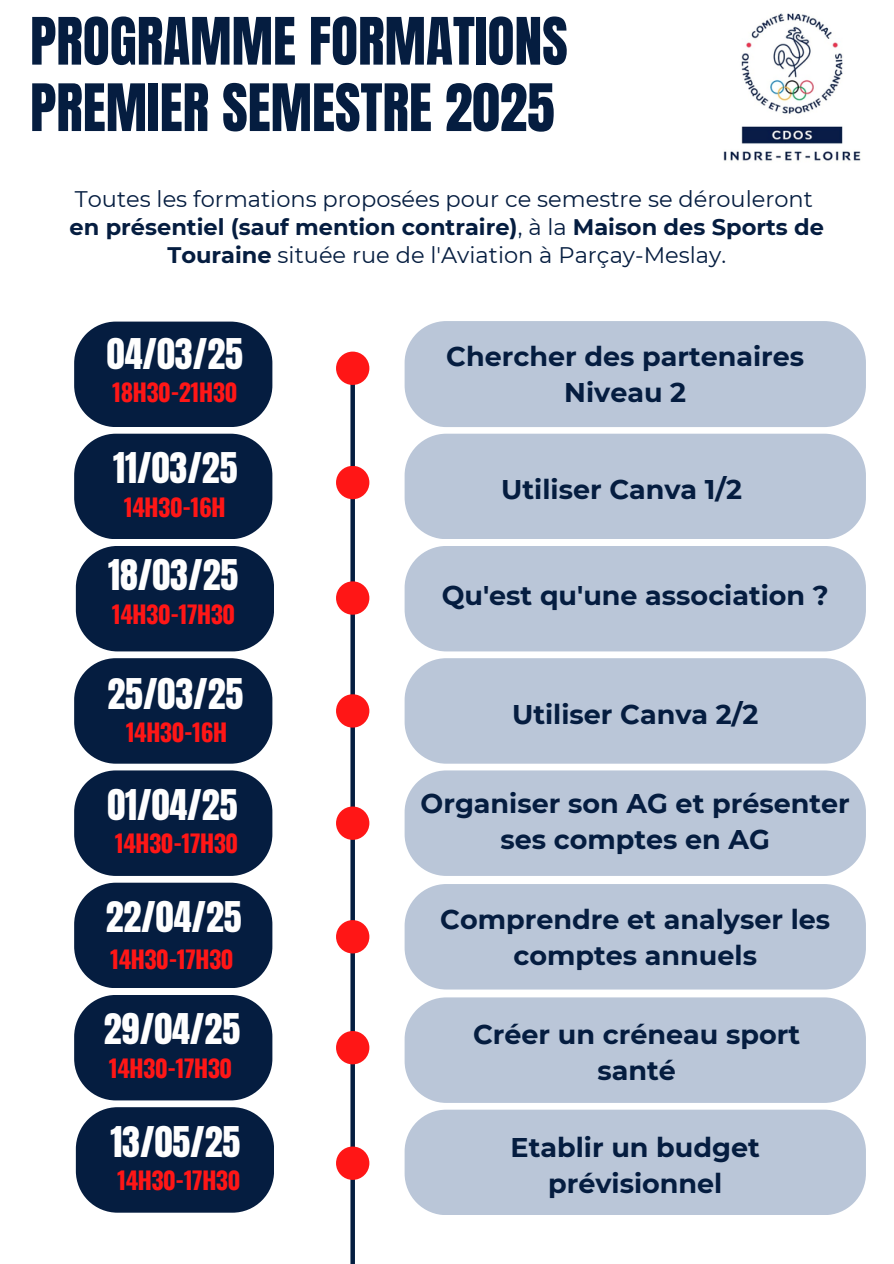
<style>
.page{position:relative;width:894px;height:1264px;background:#fff}
.page>*{position:absolute;margin:0;border:0;box-sizing:border-box;transform-origin:0 0}
.t1{font:55.5px/66.3px "Anton";color:#051d40}
.t2{font:36px "Anton";color:#fefefe}
.t3{font:700 27px/36px "Montserrat";color:#051d40;text-align:center}
.t4{font:700 24px "Oswald";letter-spacing:-.035em;color:#ff1616}
.t5{font:700 22.5px/28.2px "Montserrat";color:#051d40;text-align:center}
.t6{font:22.5px "Montserrat";color:#051d40}
.s1{font-weight:400}
</style>
<div class="page">
<img style="left:723px;top:13px;width:138px;height:148px">
<div style="left:350px;top:352px;width:5px;height:911px;background:#051d40"></div>
<div style="left:336px;top:581px;width:33px;height:33px;background:#ff1616;border-radius:50%"></div>
<div style="left:336px;top:694px;width:33px;height:33px;background:#ff1616;border-radius:50%"></div>
<div style="left:336px;top:806px;width:33px;height:33px;background:#ff1616;border-radius:50%"></div>
<div style="left:336px;top:351px;width:33px;height:34px;background:#ff1616;border-radius:50%"></div>
<svg style="left:74px;top:321px;width:198px;height:106px;background:#182e4e"></svg>
<div style="left:404px;top:321px;width:461px;height:106px;background:#bac6d8"></div>
<div style="left:336px;top:466px;width:33px;height:33px;background:#ff1616;border-radius:50%"></div>
<div style="left:336px;top:920px;width:33px;height:33px;background:#ff1616;border-radius:50%"></div>
<div style="left:336px;top:1031px;width:33px;height:33px;background:#ff1616;border-radius:50%"></div>
<div style="left:336px;top:1146px;width:33px;height:33px;background:#ff1616;border-radius:50%"></div>
<svg style="left:74px;top:433px;width:198px;height:106px;background:#182e4e"></svg>
<svg style="left:76px;top:546px;width:198px;height:105px;background:#162c4d"></svg>
<svg style="left:74px;top:658px;width:198px;height:105px;background:#162d4d"></svg>
<svg style="left:74px;top:770px;width:198px;height:106px;background:#172e4e"></svg>
<svg style="left:74px;top:882px;width:198px;height:106px;background:#182e4e"></svg>
<svg style="left:74px;top:995px;width:198px;height:105px;background:#162c4d"></svg>
<svg style="left:76px;top:1107px;width:198px;height:105px;background:#162c4d"></svg>
<div style="left:404px;top:433px;width:461px;height:106px;background:#bac6d8"></div>
<div style="left:404px;top:546px;width:461px;height:105px;background:#bac6d8"></div>
<div style="left:404px;top:658px;width:461px;height:105px;background:#bac6d8"></div>
<div style="left:404px;top:770px;width:461px;height:106px;background:#bac6d8"></div>
<div style="left:404px;top:884px;width:461px;height:105px;background:#bac6d8"></div>
<div style="left:404px;top:997px;width:461px;height:105px;background:#bac6d8"></div>
<div style="left:404px;top:1109px;width:461px;height:106px;background:#bac6d8"></div>
<h1 class="t1" style="left:30px;top:9px;width:539px">PROGRAMME FORMATIONS<br>PREMIER SEMESTRE 2025</h1>
<h2 class="t6" style="left:75px;top:185px;width:739px">Toutes les formations proposées pour ce semestre se dérouleront</h2>
<h4 class="t5" style="left:70px;top:213px;width:755px">en présentiel (sauf mention contraire)<span class="s1">, à la</span> Maison des Sports de<br>Touraine <span class="s1">située rue de l'Aviation à Parçay-Meslay.</span></h4>
<p class="t2" style="left:107px;top:328px;width:137px">04/03/25</p>
<p class="t3" style="left:446px;top:338px;width:359px">Chercher des partenaires</p>
<p class="t4" style="left:112px;top:373px;width:127px">18H30-21H30</p>
<p class="t3" style="left:564px;top:374px;width:123px">Niveau 2</p>
<h2 class="t2" style="left:113px;top:442px;width:126px">11/03/25</h2>
<h4 class="t4" style="left:124px;top:488px;width:103px">14H30-16H</h4>
<h4 class="t2" style="left:108px;top:549px;width:131px">18/03/25</h4>
<h2 class="t4" style="left:112px;top:595px;width:125px">14H30-17H30</h2>
<h4 class="t2" style="left:107px;top:667px;width:137px">25/03/25</h4>
<h2 class="t4" style="left:126px;top:713px;width:103px">14H30-16H</h2>
<h4 class="t2" style="left:107px;top:778px;width:131px">01/04/25</h4>
<h2 class="t4" style="left:115px;top:824px;width:125px">14H30-17H30</h2>
<h4 class="t2" style="left:106px;top:891px;width:137px">22/04/25</h4>
<h2 class="t4" style="left:110px;top:940px;width:125px">14H30-17H30</h2>
<h4 class="t2" style="left:104px;top:1003px;width:138px">29/04/25</h4>
<h2 class="t4" style="left:109px;top:1049px;width:125px">14H30-17H30</h2>
<h4 class="t2" style="left:110px;top:1115px;width:131px">13/05/25</h4>
<p class="t4" style="left:117px;top:1161px;width:125px">14H30-17H30</p>
<h2 class="t3" style="left:501px;top:471px;width:242px">Utiliser Canva 1/2</h2>
<h3 class="t3" style="left:441px;top:577px;width:388px">Qu'est qu'une association ?</h3>
<h3 class="t3" style="left:512px;top:696px;width:248px">Utiliser Canva 2/2</h3>
<h3 class="t3" style="left:420px;top:785px;width:431px">Organiser son AG et présenter ses comptes en AG</h3>
<h3 class="t3" style="left:440px;top:901px;width:391px">Comprendre et analyser les comptes annuels</h3>
<h3 class="t3" style="left:473px;top:1016px;width:328px">Créer un créneau sport santé</h3>
<h3 class="t3" style="left:510px;top:1129px;width:251px">Etablir un budget prévisionnel</h3>
</div>
